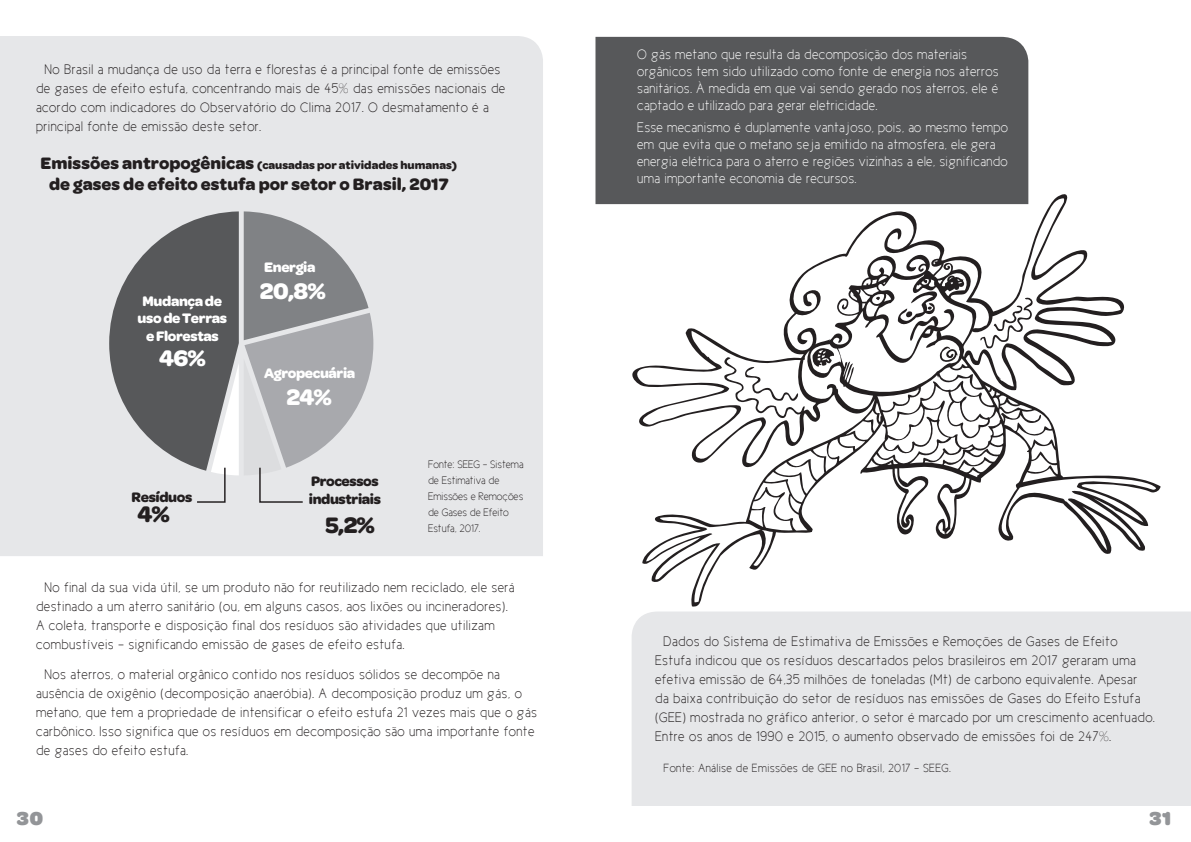
<style>
.page{position:relative;width:1191px;height:842px;background:#fff}
.page>*{position:absolute;margin:0;border:0;box-sizing:border-box;transform-origin:0 0}
.t1{font:700 23.9px "Omnes";color:#fff}
.t2{font:700 23.9px "Omnes";color:#231f20}
.t3{font:900 20px "Omnes";color:#939598}
.t4{font:700 17.7px "Omnes";color:#231f20}
.t5{font:700 14.7px/17.7px "Omnes";letter-spacing:-.025em;color:#fff;text-align:center}
.t6{font:700 14.7px/17.7px "Omnes";letter-spacing:-.025em;color:#231f20}
.t7{font:14px/19px "Cicle Fina";letter-spacing:.03em;color:#231f20}
.t8{font:14px/17px "Cicle Fina";letter-spacing:.02em;color:#fff}
.t9{font:12px "Cicle Fina";letter-spacing:.03em;color:#231f20}
.t10{font:700 11.8px "Omnes";color:#231f20}
.t11{font:11px/16px "Cicle Fina";color:#231f20}
.s1{font-family:"Helvetica Neue";font-weight:200}
.s2{font-size:17.7px}
</style>
<div class="page">
<svg style="left:631px;top:193px;width:529px;height:414px"></svg>
<div style="left:0;top:36px;width:543px;height:520px;background:#e6e7e9"></div>
<div style="left:632px;top:611px;width:559px;height:195px;background:#e6e7e9"></div>
<svg style="left:109px;top:211px;width:264px;height:292px;background:#9fa0a3"></svg>
<div style="left:595px;top:37px;width:433px;height:167px;background:#57585a"></div>
<p class="t7" style="left:36px;top:60px;width:471px;text-indent:8px">No Brasil a mudança de uso da terra e florestas é a principal fonte de emissões de gases de efeito estufa, concentrando mais de 45<span class="s1">%</span> das emissões nacionais de acordo com indicadores do Observatório do Clima 2017. O desmatamento é a principal fonte de emissão deste setor.</p>
<p class="t10" style="left:41px;top:158px;width:418px"><span class="s2">Emissões antropogênicas</span> (causadas por atividades humanas)</p>
<p class="t4" style="left:49px;top:174px;width:401px">de gases de efeito estufa por setor o Brasil, 2017</p>
<p class="t5" style="left:138px;top:292px;width:91px">Mudança de uso de Terras e Florestas</p>
<h1 class="t1" style="left:159px;top:344px;width:48px">46%</h1>
<p class="t6" style="left:132px;top:488px;width:62px">Resíduos</p>
<h1 class="t2" style="left:137px;top:500px;width:34px">4%</h1>
<p class="t5" style="left:264px;top:258px;width:53px">Energia</p>
<h1 class="t1" style="left:260px;top:278px;width:67px">20,8%</h1>
<p class="t5" style="left:264px;top:364px;width:93px">Agropecuária</p>
<h1 class="t1" style="left:286px;top:383px;width:47px">24%</h1>
<p class="t6" style="left:309px;top:473px;width:74px">Processos industriais</p>
<h1 class="t2" style="left:325px;top:511px;width:51px">5,2%</h1>
<p class="t11" style="left:428px;top:457px;width:97px">Fonte: SEEG – Sistema de Estimativa de<br>Emissões e Remoções de Gases de Efeito<br>Estufa, 2017.</p>
<p class="t7" style="left:36px;top:577px;width:480px;text-indent:8px">No final da sua vida útil, se um produto não for reutilizado nem reciclado, ele será destinado a um aterro sanitário (ou, em alguns casos, aos lixões ou incineradores).<br>A coleta, transporte e disposição final dos resíduos são atividades que utilizam combustíveis – significando emissão de gases de efeito estufa.</p>
<p class="t7" style="left:36px;top:665px;width:502px;text-indent:8px">Nos aterros, o material orgânico contido nos resíduos sólidos se decompõe na ausência de oxigênio (decomposição anaeróbia). A decomposição produz um gás, o metano, que tem a propriedade de intensificar o efeito estufa 21 vezes mais que o gás carbônico. Isso significa que os resíduos em decomposição são uma importante fonte de gases do efeito estufa.</p>
<p class="t8" style="left:637px;top:46px;width:363px">O gás metano que resulta da decomposição dos materiais orgânicos tem sido utilizado como fonte de energia nos aterros sanitários. À medida em que vai sendo gerado nos aterros, ele é captado e utilizado para gerar eletricidade.</p>
<p class="t8" style="left:637px;top:119px;width:372px">Esse mecanismo é duplamente vantajoso, pois, ao mesmo tempo em que evita que o metano seja emitido na atmosfera, ele gera energia elétrica para o aterro e regiões vizinhas a ele, significando uma importante economia de recursos.</p>
<p class="t7" style="left:655px;top:632px;width:501px;text-indent:8px">Dados do Sistema de Estimativa de Emissões e Remoções de Gases de Efeito Estufa indicou que os resíduos descartados pelos brasileiros em 2017 geraram uma efetiva emissão de 64,35 milhões de toneladas (Mt) de carbono equivalente. Apesar<br>da baixa contribuição do setor de resíduos nas emissões de Gases do Efeito Estufa (GEE) mostrada no gráfico anterior, o setor é marcado por um crescimento acentuado.<br>Entre os anos de 1990 e 2015, o aumento observado de emissões foi de 247<span class="s1">%</span>.</p>
<p class="t9" style="left:663px;top:761px;width:289px">Fonte: Análise de Emissões de GEE no Brasil, 2017 – SEEG.</p>
<h2 class="t3" style="left:17px;top:807px;width:28px">30</h2>
<h2 class="t3" style="left:1149px;top:807px;width:23px">31</h2>
</div>
